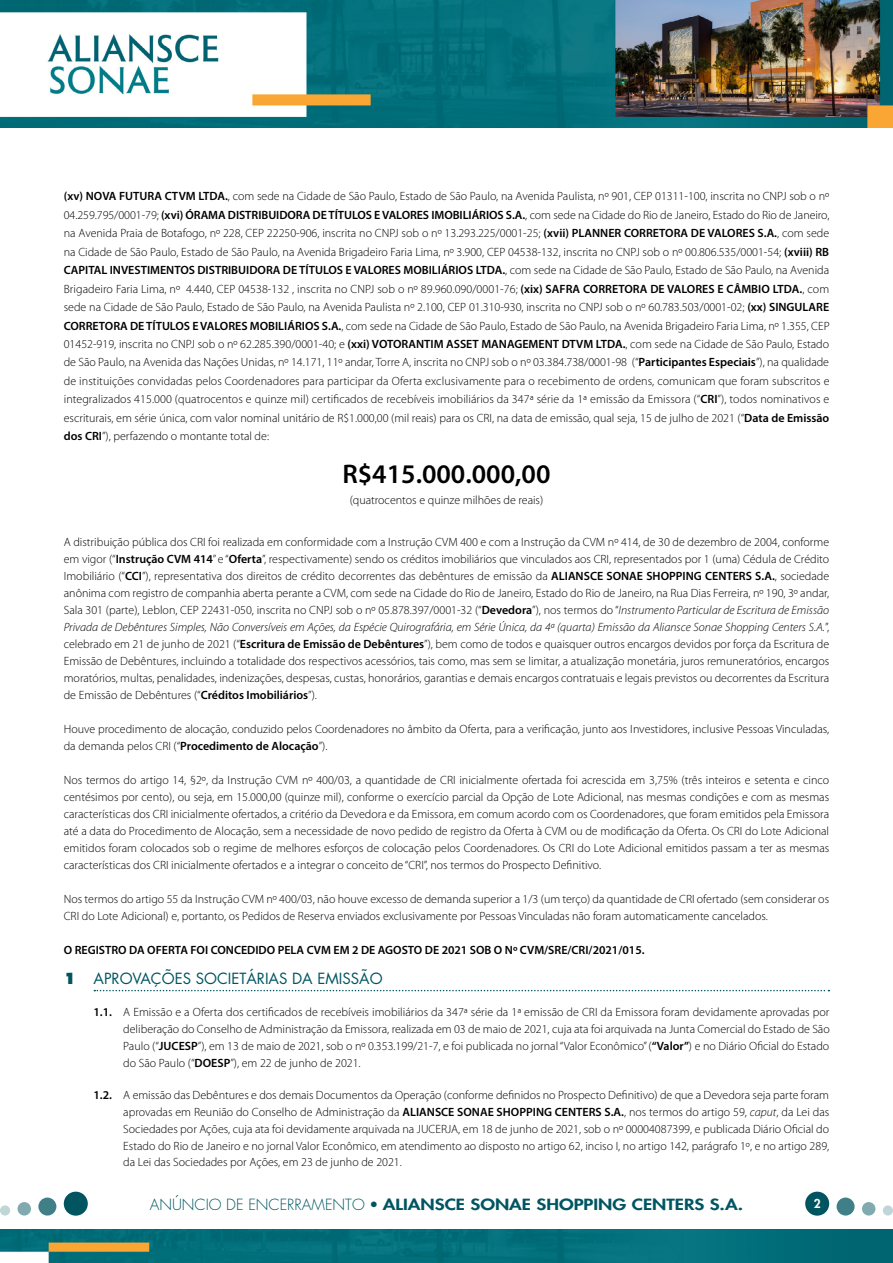
<style>
.page{position:relative;width:893px;height:1263px;background:#fff}
.page>*{position:absolute;margin:0;border:0;box-sizing:border-box;transform-origin:0 0}
.t1{font:600 27px "Myriad Pro";color:#000}
.t2{font:800 15px "Futura";color:#005561;scale:1.25 1}
.t3{font:15px "Futura";color:#005561}
.t4{font:300 12px/17px "Myriad Pro";color:#000;text-align:justify}
.t5{font:600 12px "Myriad Pro";color:#000}
.t6{font:800 12px "Futura";color:#fff}
.s1{font-weight:600}
.s2{font-style:italic}
.s3{font-weight:800}
.s4{font-weight:300}
.s5{font-weight:400}
</style>
<div class="page">
<div style="left:805px;top:1192px;width:24px;height:24px;background:#005561;border-radius:50%"></div>
<svg style="left:837px;top:1197px;width:18px;height:18px"></svg>
<div style="left:862px;top:1202px;width:13px;height:13px;background:#80aab0;border-radius:50%"></div>
<div style="left:883px;top:1205px;width:10px;height:10px;background:#c0d5d7;border-radius:50%"></div>
<div style="left:64px;top:1192px;width:24px;height:24px;background:#005561;border-radius:50%"></div>
<svg style="left:38px;top:1197px;width:18px;height:18px"></svg>
<div style="left:18px;top:1202px;width:13px;height:13px;background:#80aab0;border-radius:50%"></div>
<div style="left:0;top:1205px;width:10px;height:10px;background:#c0d5d7;border-radius:50%"></div>
<img style="left:0;top:0;width:893px;height:127px">
<img style="left:0;top:1229px;width:893px;height:34px">
<svg style="left:94px;top:990px;width:735px;height:1px"></svg>
<p class="t4" style="left:64px;top:187px;width:767px;line-height:18.5px"><span class="s1">(xv) NOVA FUTURA CTVM LTDA.</span>, com sede na Cidade de São Paulo, Estado de São Paulo, na Avenida Paulista, nº 901, CEP 01311-100, inscrita no CNPJ sob o nº 04.259.795/0001-79; <span class="s1">(xvi) ÓRAMA DISTRIBUIDORA DE TÍTULOS E VALORES IMOBILIÁRIOS S.A.</span>, com sede na Cidade do Rio de Janeiro, Estado do Rio de Janeiro, na Avenida Praia de Botafogo, nº 228, CEP 22250-906, inscrita no CNPJ sob o nº 13.293.225/0001-25; <span class="s1">(xvii) PLANNER CORRETORA DE VALORES S.A.</span>, com sede na Cidade de São Paulo, Estado de São Paulo, na Avenida Brigadeiro Faria Lima, nº 3.900, CEP 04538-132, inscrita no CNPJ sob o nº 00.806.535/0001-54; <span class="s1">(xviii) RB CAPITAL INVESTIMENTOS DISTRIBUIDORA DE TÍTULOS E VALORES MOBILIÁRIOS LTDA.</span>, com sede na Cidade de São Paulo, Estado de São Paulo, na Avenida Brigadeiro Faria Lima, nº 4.440, CEP 04538-132 , inscrita no CNPJ sob o nº 89.960.090/0001-76; <span class="s1">(xix) SAFRA CORRETORA DE VALORES E CÂMBIO LTDA.</span>, com sede na Cidade de São Paulo, Estado de São Paulo, na Avenida Paulista nº 2.100, CEP 01.310-930, inscrita no CNPJ sob o nº 60.783.503/0001-02; <span class="s1">(xx) SINGULARE CORRETORA DE TÍTULOS E VALORES MOBILIÁRIOS S.A.</span>, com sede na Cidade de São Paulo, Estado de São Paulo, na Avenida Brigadeiro Faria Lima, nº 1.355, CEP 01452-919, inscrita no CNPJ sob o nº 62.285.390/0001-40; e <span class="s1">(xxi) VOTORANTIM ASSET MANAGEMENT DTVM LTDA.</span>, com sede na Cidade de São Paulo, Estado de São Paulo, na Avenida das Nações Unidas, nº 14.171, 11º andar, Torre A, inscrita no CNPJ sob o nº 03.384.738/0001-98 (“<span class="s1">Participantes Especiais</span>”), na qualidade de instituições convidadas pelos Coordenadores para participar da Oferta exclusivamente para o recebimento de ordens, comunicam que foram subscritos e integralizados 415.000 (quatrocentos e quinze mil) certificados de recebíveis imobiliários da 347ª série da 1ª emissão da Emissora (“<span class="s1">CRI</span>”), todos nominativos e escriturais, em série única, com valor nominal unitário de R$1.000,00 (mil reais) para os CRI, na data de emissão, qual seja, 15 de julho de 2021 (“<span class="s1">Data de Emissão dos CRI</span>”), perfazendo o montante total de:</p>
<h1 class="t1" style="left:342px;top:456px;width:210px">R$415.000.000,00</h1>
<p class="t4" style="left:350px;top:492px;width:195px">(quatrocentos e quinze milhões de reais)</p>
<p class="t4" style="left:64px;top:534px;width:767px">A distribuição pública dos CRI foi realizada em conformidade com a Instrução CVM 400 e com a Instrução da CVM nº 414, de 30 de dezembro de 2004, conforme em vigor (“<span class="s1">Instrução CVM 414</span>” e “<span class="s1">Oferta</span>”, respectivamente) sendo os créditos imobiliários que vinculados aos CRI, representados por 1 (uma) Cédula de Crédito Imobiliário (“<span class="s1">CCI</span>”), representativa dos direitos de crédito decorrentes das debêntures de emissão da <span class="s1">ALIANSCE SONAE SHOPPING CENTERS S.A.</span>, sociedade anônima com registro de companhia aberta perante a CVM, com sede na Cidade do Rio de Janeiro, Estado do Rio de Janeiro, na Rua Dias Ferreira, nº 190, 3º andar, Sala 301 (parte), Leblon, CEP 22431-050, inscrita no CNPJ sob o nº 05.878.397/0001-32 (“<span class="s1">Devedora</span>”), nos termos do “<span class="s2">Instrumento Particular de Escritura de Emissão Privada de Debêntures Simples, Não Conversíveis em Ações, da Espécie Quirografária, em Série Única, da 4ª (quarta) Emissão da Aliansce Sonae Shopping Centers S.A.</span>”, celebrado em 21 de junho de 2021 (“<span class="s1">Escritura de Emissão de Debêntures</span>”), bem como de todos e quaisquer outros encargos devidos por força da Escritura de Emissão de Debêntures, incluindo a totalidade dos respectivos acessórios, tais como, mas sem se limitar, a atualização monetária, juros remuneratórios, encargos moratórios, multas, penalidades, indenizações, despesas, custas, honorários, garantias e demais encargos contratuais e legais previstos ou decorrentes da Escritura de Emissão de Debêntures (“<span class="s1">Créditos Imobiliários</span>”).</p>
<p class="t4" style="left:64px;top:721px;width:767px">Houve procedimento de alocação, conduzido pelos Coordenadores no âmbito da Oferta, para a verificação, junto aos Investidores, inclusive Pessoas Vinculadas, da demanda pelos CRI (“<span class="s1">Procedimento de Alocação</span>”).</p>
<p class="t4" style="left:64px;top:772px;width:767px">Nos termos do artigo 14, §2º, da Instrução CVM nº 400/03, a quantidade de CRI inicialmente ofertada foi acrescida em 3,75% (três inteiros e setenta e cinco centésimos por cento), ou seja, em 15.000,00 (quinze mil), conforme o exercício parcial da Opção de Lote Adicional, nas mesmas condições e com as mesmas características dos CRI inicialmente ofertados, a critério da Devedora e da Emissora, em comum acordo com os Coordenadores, que foram emitidos pela Emissora até a data do Procedimento de Alocação, sem a necessidade de novo pedido de registro da Oferta à CVM ou de modificação da Oferta. Os CRI do Lote Adicional emitidos foram colocados sob o regime de melhores esforços de colocação pelos Coordenadores. Os CRI do Lote Adicional emitidos passam a ter as mesmas características dos CRI inicialmente ofertados e a integrar o conceito de “CRI”, nos termos do Prospecto Definitivo.</p>
<p class="t4" style="left:64px;top:890px;width:767px">Nos termos do artigo 55 da Instrução CVM nº 400/03, não houve excesso de demanda superior a 1/3 (um terço) da quantidade de CRI ofertado (sem considerar os<br>CRI do Lote Adicional) e, portanto, os Pedidos de Reserva enviados exclusivamente por Pessoas Vinculadas não foram automaticamente cancelados.</p>
<p class="t5" style="left:64px;top:942px;width:582px">O REGISTRO DA OFERTA FOI CONCEDIDO PELA CVM EM 2 DE AGOSTO DE 2021 SOB O Nº CVM/SRE/CRI/2021/015.</p>
<p class="t3" style="left:64px;top:968px;width:320px"><span class="s3">1</span> APROVAÇÕES SOCIETÁRIAS DA EMISSÃO</p>
<p class="t4" style="left:123px;top:1003px;width:708px;text-indent:-30px"><span class="s1">1.1.</span> A Emissão e a Oferta dos certificados de recebíveis imobiliários da 347ª série da 1ª emissão de CRI da Emissora foram devidamente aprovadas por deliberação do Conselho de Administração da Emissora, realizada em 03 de maio de 2021, cuja ata foi arquivada na Junta Comercial do Estado de São Paulo (“<span class="s1">JUCESP</span>”), em 13 de maio de 2021, sob o nº 0.353.199/21-7, e foi publicada no jornal “Valor Econômico” (<span class="s1">“Valor”</span>) e no Diário Oficial do Estado do São Paulo (“<span class="s1">DOESP</span>”), em 22 de junho de 2021.</p>
<p class="t4" style="left:123px;top:1086px;width:707px;text-indent:-30px"><span class="s1">1.2.</span> A emissão das Debêntures e dos demais Documentos da Operação (conforme definidos no Prospecto Definitivo) de que a Devedora seja parte foram aprovadas em Reunião do Conselho de Administração da <span class="s1">ALIANSCE SONAE SHOPPING CENTERS S.A.</span>, nos termos do artigo 59, <span class="s2">caput</span>, da Lei das Sociedades por Ações, cuja ata foi devidamente arquivada na JUCERJA, em 18 de junho de 2021, sob o nº 00004087399, e publicada Diário Oficial do Estado do Rio de Janeiro e no jornal Valor Econômico, em atendimento ao disposto no artigo 62, inciso I, no artigo 142, parágrafo 1º, e no artigo 289, da Lei das Sociedades por Ações, em 23 de junho de 2021.</p>
<p class="t2" style="left:150px;top:1194px;width:476px"><span class="s4">ANÚNCIO DE ENCERRAMENTO</span> <span class="s5">•</span> ALIANSCE SONAE SHOPPING CENTERS S.A.</p>
<p class="t6" style="left:814px;top:1196px;width:8px">2</p>
</div>
